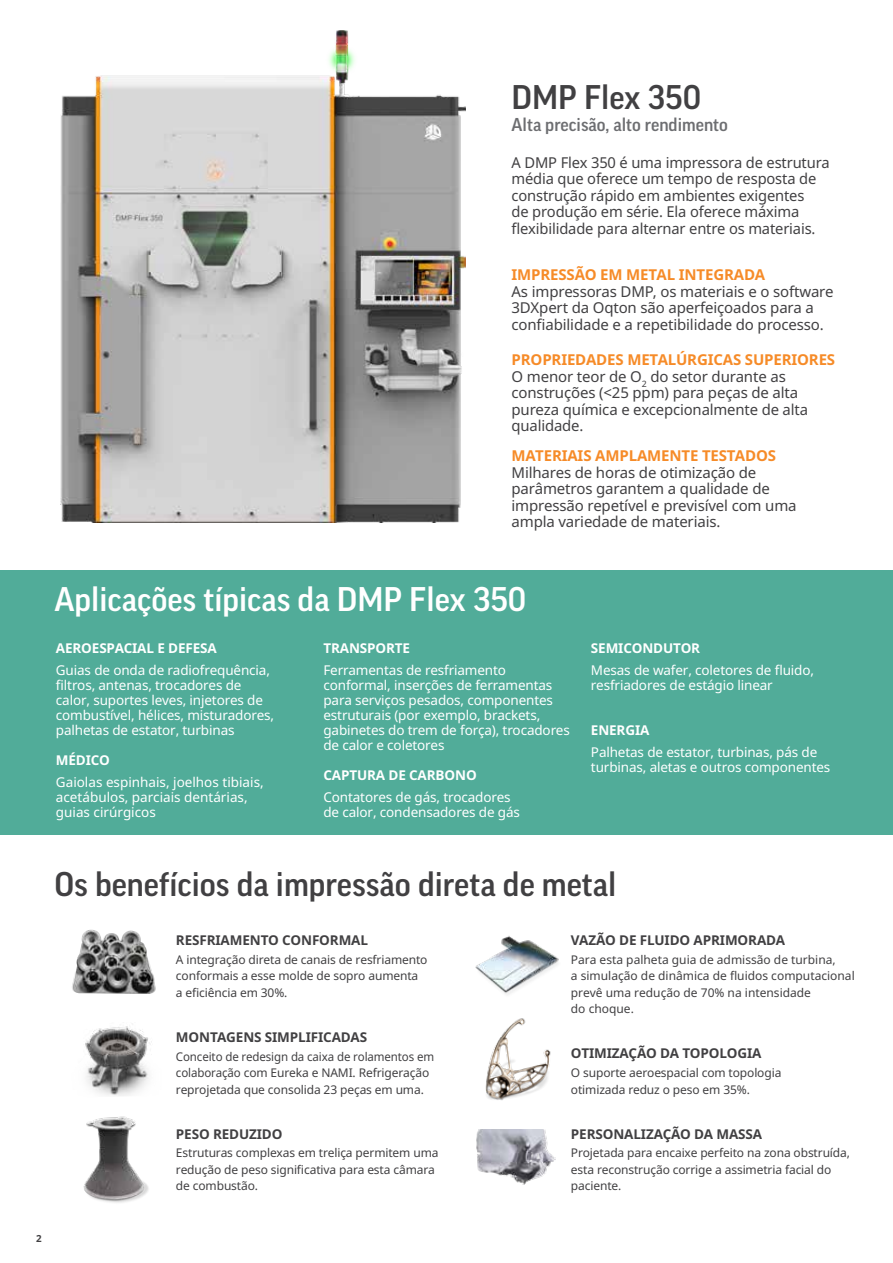
<style>
.page{position:relative;width:893px;height:1263px;background:#fff}
.page>*{position:absolute;margin:0;border:0;box-sizing:border-box;transform-origin:0 0}
.t1{font:500 33px "Good Pro";color:#414042}
.t2{font:500 33px "Good Pro";color:#fff}
.t3{font:500 18px "Good Pro";color:#6d6e71}
.t4{font:15px/16.5px "Noto Sans";letter-spacing:-.01em;color:#414042}
.t5{font:700 15px "Noto Sans";letter-spacing:-.01em;color:#f68b28}
.t6{font:13.5px/15px "Noto Sans";letter-spacing:-.01em;color:#fff}
.t7{font:700 13.5px "Noto Sans";letter-spacing:-.01em;color:#414042}
.t8{font:700 13.5px "Noto Sans";letter-spacing:-.01em;color:#fff}
.t9{font:12px/16.5px "Noto Sans";letter-spacing:-.01em;color:#414042}
.t10{font:12px/16.5px "Noto Sans";letter-spacing:-.01em;color:#414042;scale:.96 1}
.t11{font:700 9.75px "Noto Sans";color:#414042}
.s1{font-weight:700;color:#f68b28}
</style>
<div class="page">
<div style="left:0;top:570px;width:893px;height:264px;background:#51ac99"></div>
<img style="left:485px;top:1018px;width:66px;height:83px">
<img style="left:476px;top:1129px;width:80px;height:56px">
<img style="left:72px;top:929px;width:84px;height:65px">
<img style="left:475px;top:936px;width:84px;height:59px">
<img style="left:83px;top:1116px;width:66px;height:87px">
<img style="left:85px;top:1026px;width:67px;height:70px">
<img style="left:61px;top:31px;width:404px;height:491px">
<h1 class="t1" style="left:512px;top:78px;width:191px">DMP Flex 350</h1>
<h2 class="t3" style="left:512px;top:114px;width:218px">Alta precisão, alto rendimento</h2>
<p class="t4" style="left:512px;top:154px;width:320px">A DMP Flex 350 é uma impressora de estrutura média que oferece um tempo de resposta de construção rápido em ambientes exigentes<br>de produção em série. Ela oferece máxima flexibilidade para alternar entre os materiais.</p>
<p class="t5" style="left:512px;top:264px;width:255px">IMPRESSÃO EM METAL INTEGRADA</p>
<p class="t4" style="left:512px;top:283px;width:324px">As impressoras DMP, os materiais e o software<br>3DXpert da Oqton são aperfeiçoados para a confiabilidade e a repetibilidade do processo.</p>
<p class="t4" style="left:511px;top:351px;width:325px"><span class="s1">PROPRIEDADES METALÚRGICAS SUPERIORES </span>O menor teor de O<sub>2</sub> do setor durante as construções (&lt;25 ppm) para peças de alta pureza química e excepcionalmente de alta qualidade.</p>
<p class="t5" style="left:512px;top:445px;width:266px">MATERIAIS AMPLAMENTE TESTADOS</p>
<p class="t4" style="left:512px;top:464px;width:287px">Milhares de horas de otimização de parâmetros garantem a qualidade de impressão repetível e previsível com uma ampla variedade de materiais.</p>
<h1 class="t2" style="left:54px;top:581px;width:473px">Aplicações típicas da DMP Flex 350</h1>
<p class="t8" style="left:56px;top:638px;width:162px">AEROESPACIAL E DEFESA</p>
<p class="t6" style="left:56px;top:662px;width:220px">Guias de onda de radiofrequência, filtros, antenas, trocadores de calor, suportes leves, injetores de combustível, hélices, misturadores, palhetas de estator, turbinas</p>
<p class="t8" style="left:56px;top:751px;width:56px">MÉDICO</p>
<p class="t6" style="left:56px;top:774px;width:209px">Gaiolas espinhais, joelhos tibiais, acetábulos, parciais dentárias, guias cirúrgicos</p>
<p class="t8" style="left:323px;top:638px;width:88px">TRANSPORTE</p>
<p class="t6" style="left:323px;top:662px;width:248px">Ferramentas de resfriamento conformal, inserções de ferramentas para serviços pesados, componentes estruturais (por exemplo, brackets, gabinetes do trem de força), trocadores de calor e coletores</p>
<p class="t8" style="left:323px;top:766px;width:155px">CAPTURA DE CARBONO</p>
<p class="t6" style="left:323px;top:789px;width:198px">Contatores de gás, trocadores de calor, condensadores de gás</p>
<p class="t8" style="left:591px;top:638px;width:111px">SEMICONDUTOR</p>
<p class="t6" style="left:591px;top:662px;width:225px">Mesas de wafer, coletores de fluido, resfriadores de estágio linear</p>
<p class="t8" style="left:591px;top:721px;width:60px">ENERGIA</p>
<p class="t6" style="left:591px;top:744px;width:241px">Palhetas de estator, turbinas, pás de turbinas, aletas e outros componentes</p>
<h1 class="t1" style="left:54px;top:865px;width:564px">Os benefícios da impressão direta de metal</h1>
<p class="t7" style="left:176px;top:931px;width:194px">RESFRIAMENTO CONFORMAL</p>
<p class="t9" style="left:176px;top:951px;width:253px">A integração direta de canais de resfriamento conformais a esse molde de sopro aumenta a eficiência em 30%.</p>
<p class="t7" style="left:176px;top:1027px;width:193px">MONTAGENS SIMPLIFICADAS</p>
<p class="t10" style="left:176px;top:1048px;width:271px">Conceito de redesign da caixa de rolamentos em colaboração com Eureka e NAMI. Refrigeração reprojetada que consolida 23 peças em uma.</p>
<p class="t7" style="left:176px;top:1124px;width:108px">PESO REDUZIDO</p>
<p class="t9" style="left:176px;top:1144px;width:264px">Estruturas complexas em treliça permitem uma redução de peso significativa para esta câmara de combustão.</p>
<p class="t7" style="left:571px;top:931px;width:216px">VAZÃO DE FLUIDO APRIMORADA</p>
<p class="t9" style="left:571px;top:951px;width:285px">Para esta palheta guia de admissão de turbina,<br>a simulação de dinâmica de fluidos computacional prevê uma redução de 70% na intensidade<br>do choque.</p>
<p class="t7" style="left:571px;top:1044px;width:192px">OTIMIZAÇÃO DA TOPOLOGIA</p>
<p class="t9" style="left:571px;top:1064px;width:212px">O suporte aeroespacial com topologia otimizada reduz o peso em 35%.</p>
<p class="t7" style="left:571px;top:1124px;width:193px">PERSONALIZAÇÃO DA MASSA</p>
<p class="t9" style="left:571px;top:1144px;width:281px">Projetada para encaixe perfeito na zona obstruída, esta reconstrução corrige a assimetria facial do paciente.</p>
<p class="t11" style="left:36px;top:1231px;width:7px">2</p>
</div>
